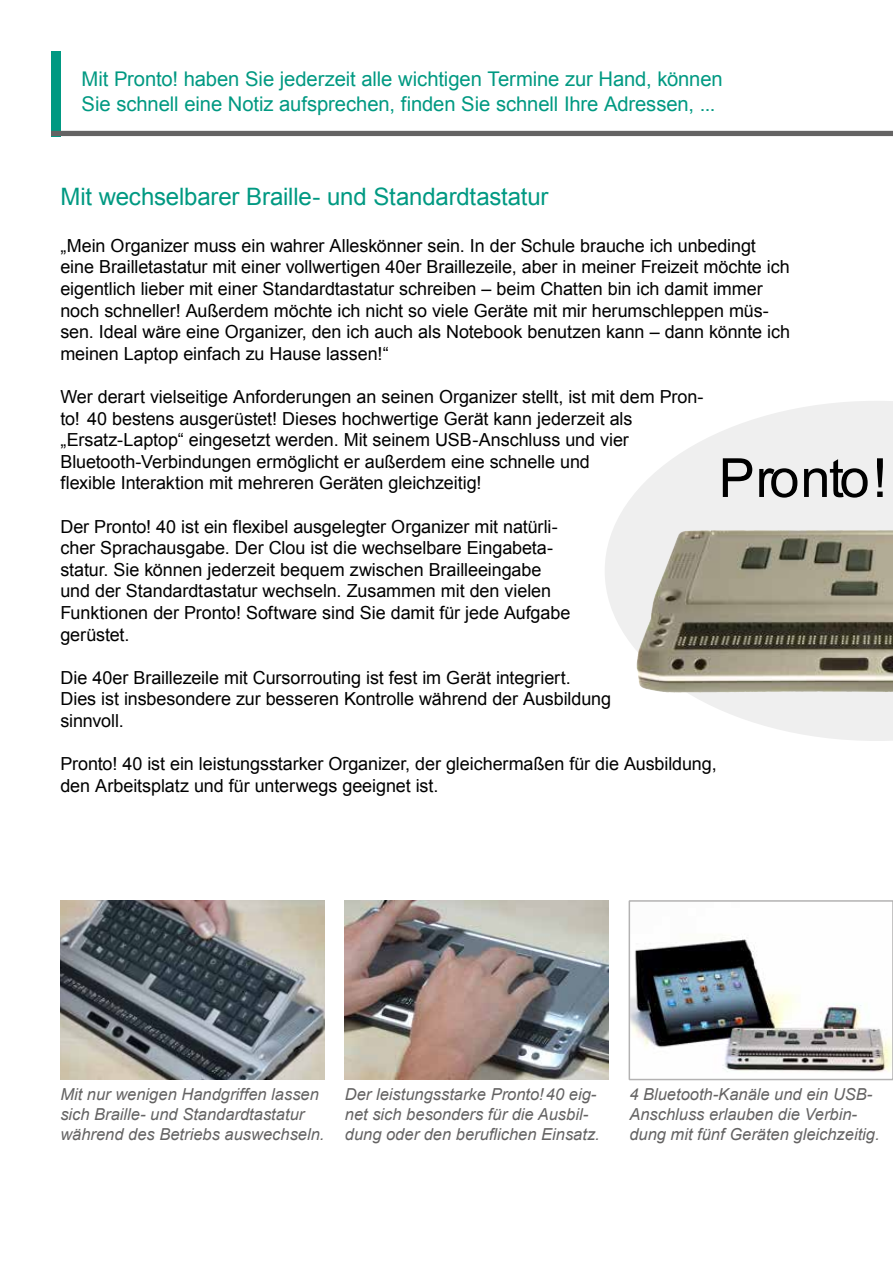
<style>
.page{position:relative;width:893px;height:1263px;background:#fff}
.page>*{position:absolute;margin:0;border:0;box-sizing:border-box;transform-origin:0 0}
.t1{font:54px "Arial";letter-spacing:-.03em;color:#000}
.t2{font:24px "Arial";letter-spacing:-.01em;color:#009982}
.t3{font:20.25px/24.3px "Arial";letter-spacing:-.005em;color:#009982}
.t4{font:18px/21.6px "Arial";letter-spacing:-.005em;color:#000}
.t5{font:italic 16.5px/19.8px "Arial";color:#646363}
</style>
<div class="page">
<svg style="left:605px;top:401px;width:288px;height:340px"></svg>
<div style="left:51px;top:51px;width:9px;height:85px;background:#009982"></div>
<div style="left:51px;top:131px;width:842px;height:5px;background:#646363"></div>
<img style="left:666px;top:530px;width:171px;height:36px">
<img style="left:60px;top:901px;width:264px;height:178px">
<img style="left:345px;top:901px;width:263px;height:178px">
<img style="left:632px;top:937px;width:258px;height:135px">
<div style="left:629px;top:900px;width:264px;height:180px;border:2px solid #b3b2b2"></div>
<p class="t3" style="left:82px;top:67px;width:643px">Mit Pronto! haben Sie jederzeit alle wichtigen Termine zur Hand, können<br>Sie schnell eine Notiz aufsprechen, finden Sie schnell Ihre Adressen, ...</p>
<h2 class="t2" style="left:60px;top:180px;width:490px">Mit wechselbarer Braille- und Standardtastatur</h2>
<p class="t4" style="left:60px;top:235px;width:731px">„Mein Organizer muss ein wahrer Alleskönner sein. In der Schule brauche ich unbedingt eine Brailletastatur mit einer vollwertigen 40er Braillezeile, aber in meiner Freizeit möchte ich eigentlich lieber mit einer Standardtastatur schreiben – beim Chatten bin ich damit immer noch schneller! Außerdem möchte ich nicht so viele Geräte mit mir herumschleppen müs&shy;sen. Ideal wäre eine Organizer, den ich auch als Notebook benutzen kann – dann könnte ich meinen Laptop einfach zu Hause lassen!“</p>
<p class="t4" style="left:60px;top:386px;width:645px">Wer derart vielseitige Anforderungen an seinen Organizer stellt, ist mit dem Pron&shy;to! 40 bestens ausgerüstet! Dieses hochwertige Gerät kann jederzeit als „Ersatz-Laptop“ eingesetzt werden. Mit seinem USB-Anschluss und vier Bluetooth-Verbindungen ermöglicht er außerdem eine schnelle und<br>flexible Interaktion mit mehreren Geräten gleichzeitig!</p>
<p class="t4" style="left:60px;top:516px;width:511px">Der Pronto! 40 ist ein flexibel ausgelegter Organizer mit natürli&shy;cher Sprachausgabe. Der Clou ist die wechselbare Eingabeta&shy;statur. Sie können jederzeit bequem zwischen Brailleeingabe und der Standardtastatur wechseln. Zusammen mit den vielen Funktionen der Pronto! Software sind Sie damit für jede Aufgabe gerüstet.</p>
<p class="t4" style="left:60px;top:667px;width:552px">Die 40er Braillezeile mit Cursorrouting ist fest im Gerät integriert.<br>Dies ist insbesondere zur besseren Kontrolle während der Ausbildung sinnvoll.</p>
<p class="t4" style="left:60px;top:753px;width:658px">Pronto! 40 ist ein leistungsstarker Organizer, der gleichermaßen für die Ausbildung, den Arbeitsplatz und für unterwegs geeignet ist.</p>
<h1 class="t1" style="left:719px;top:443px;width:170px">Pronto!</h1>
<p class="t5" style="left:60px;top:1084px;width:266px">Mit nur wenigen Handgriffen lassen sich Braille- und Standardtastatur während des Betriebs auswechseln.</p>
<p class="t5" style="left:345px;top:1084px;width:256px">Der leistungsstarke Pronto!40 eig&shy;net sich besonders für die Ausbil&shy;dung oder den beruflichen Einsatz.</p>
<p class="t5" style="left:629px;top:1084px;width:252px">4 Bluetooth-Kanäle und ein USB-<br>Anschluss erlauben die Verbin&shy;dung mit fünf Geräten gleichzeitig.</p>
</div>
